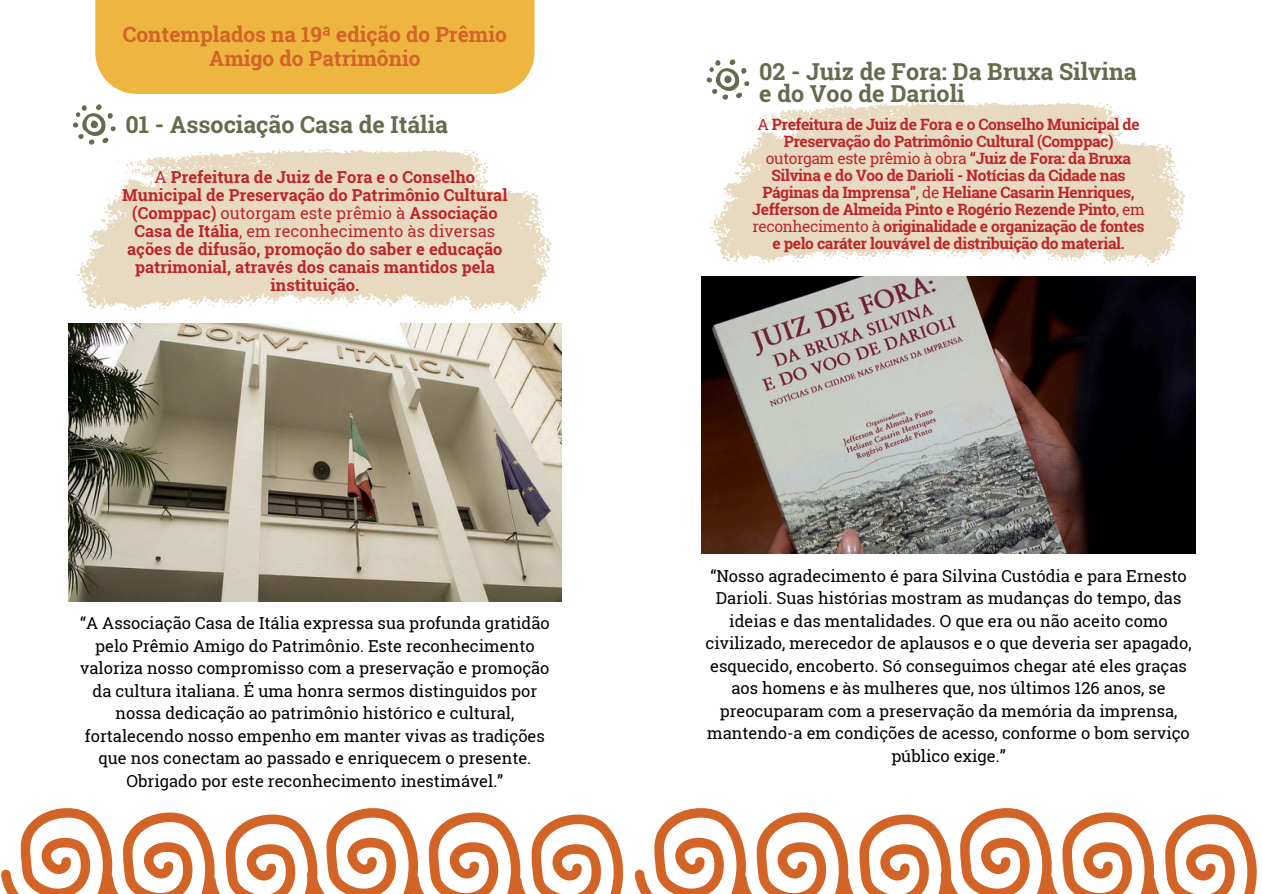
<style>
.page{position:relative;width:1263px;height:894px;background:#fff}
.page>*{position:absolute;margin:0;border:0;box-sizing:border-box;transform-origin:0 0}
.t1{font:700 23.4px/22.5px "Roboto Slab";color:#666b4e}
.t2{font:700 21px/23.7px "Roboto Slab";color:#d16426;text-align:center}
.t3{font:16.5px/22.5px "Roboto Slab";color:#000;text-align:center}
.t4{font:700 16.5px/18px "Roboto Slab";color:#bd2628;text-align:center}
.t5{font:700 15.6px/16.8px "Roboto Slab";letter-spacing:-.025em;color:#bd2628;text-align:center}
.s1{font-weight:400}
</style>
<div class="page">
<svg style="left:78px;top:149px;width:477px;height:175px;fill:#e8dac1"></svg>
<svg style="left:531px;top:193px;width:4px;height:3px"></svg>
<svg style="left:373px;top:297px;width:7px;height:8px"></svg>
<svg style="left:414px;top:304px;width:15px;height:4px"></svg>
<svg style="left:310px;top:299px;width:11px;height:5px"></svg>
<svg style="left:507px;top:303px;width:8px;height:10px"></svg>
<svg style="left:159px;top:304px;width:6px;height:5px"></svg>
<svg style="left:108px;top:195px;width:9px;height:6px"></svg>
<svg style="left:205px;top:298px;width:9px;height:8px"></svg>
<svg style="left:125px;top:308px;width:6px;height:3px"></svg>
<svg style="left:540px;top:260px;width:9px;height:9px"></svg>
<svg style="left:450px;top:299px;width:4px;height:7px"></svg>
<svg style="left:388px;top:300px;width:4px;height:6px"></svg>
<svg style="left:244px;top:303px;width:7px;height:3px"></svg>
<svg style="left:172px;top:302px;width:8px;height:4px"></svg>
<svg style="left:76px;top:270px;width:7px;height:13px"></svg>
<svg style="left:259px;top:300px;width:8px;height:4px"></svg>
<svg style="left:221px;top:301px;width:16px;height:7px"></svg>
<svg style="left:465px;top:149px;width:23px;height:32px"></svg>
<svg style="left:539px;top:219px;width:5px;height:12px"></svg>
<svg style="left:97px;top:207px;width:15px;height:21px"></svg>
<svg style="left:292px;top:296px;width:10px;height:7px"></svg>
<svg style="left:538px;top:278px;width:7px;height:19px"></svg>
<svg style="left:199px;top:152px;width:12px;height:2px"></svg>
<svg style="left:174px;top:156px;width:8px;height:3px"></svg>
<svg style="left:89px;top:239px;width:9px;height:9px"></svg>
<svg style="left:112px;top:158px;width:48px;height:28px"></svg>
<img style="left:69px;top:324px;width:492px;height:277px">
<div style="left:95px;top:0;width:439px;height:94px;background:#eeb640"></div>
<svg style="left:707px;top:59px;width:42px;height:30px"></svg>
<svg style="left:1px;top:808px;width:1256px;height:85px"></svg>
<img style="left:702px;top:276px;width:493px;height:277px">
<svg style="left:712px;top:89px;width:477px;height:190px;fill:#e8dac1"></svg>
<svg style="left:1165px;top:145px;width:3px;height:4px"></svg>
<svg style="left:1006px;top:249px;width:8px;height:9px"></svg>
<svg style="left:1048px;top:256px;width:15px;height:5px"></svg>
<svg style="left:943px;top:251px;width:12px;height:6px"></svg>
<svg style="left:899px;top:254px;width:9px;height:3px"></svg>
<svg style="left:1141px;top:256px;width:8px;height:10px"></svg>
<svg style="left:792px;top:256px;width:7px;height:6px"></svg>
<svg style="left:742px;top:147px;width:8px;height:6px"></svg>
<svg style="left:839px;top:251px;width:9px;height:8px"></svg>
<svg style="left:823px;top:256px;width:9px;height:4px"></svg>
<svg style="left:759px;top:260px;width:6px;height:3px"></svg>
<svg style="left:1173px;top:213px;width:10px;height:9px"></svg>
<svg style="left:1084px;top:252px;width:4px;height:7px"></svg>
<svg style="left:1021px;top:253px;width:4px;height:6px"></svg>
<svg style="left:878px;top:256px;width:7px;height:2px"></svg>
<svg style="left:806px;top:255px;width:7px;height:3px"></svg>
<svg style="left:710px;top:223px;width:7px;height:12px"></svg>
<svg style="left:855px;top:253px;width:15px;height:7px"></svg>
<svg style="left:1098px;top:102px;width:24px;height:31px"></svg>
<svg style="left:1173px;top:172px;width:5px;height:12px"></svg>
<svg style="left:731px;top:160px;width:14px;height:21px"></svg>
<svg style="left:925px;top:249px;width:11px;height:7px"></svg>
<svg style="left:1172px;top:231px;width:7px;height:19px"></svg>
<svg style="left:832px;top:105px;width:12px;height:1px"></svg>
<svg style="left:808px;top:108px;width:8px;height:4px"></svg>
<svg style="left:722px;top:192px;width:10px;height:9px"></svg>
<svg style="left:746px;top:110px;width:48px;height:28px"></svg>
<svg style="left:73px;top:104px;width:42px;height:41px"></svg>
<p class="t2" style="left:123px;top:22px;width:386px">Contemplados na 19ª edição do Prêmio<br>Amigo do Patrimônio</p>
<h2 class="t1" style="left:126px;top:113px;width:324px">01 - Associação Casa de Itália</h2>
<p class="t4" style="left:122px;top:167px;width:387px"><span class="s1">A</span> Prefeitura de Juiz de Fora e o Conselho Municipal de Preservação do Patrimônio Cultural (Comppac) <span class="s1">outorgam este prêmio à</span> Associação Casa de Itália<span class="s1">, em reconhecimento às diversas </span>ações de difusão, promoção do saber e educação patrimonial, através dos canais mantidos pela instituição.</p>
<h1 class="t3" style="left:80px;top:611px;width:471px">“A Associação Casa de Itália expressa sua profunda gratidão pelo Prêmio Amigo do Patrimônio. Este reconhecimento valoriza nosso compromisso com a preservação e promoção da cultura italiana. É uma honra sermos distinguidos por nossa dedicação ao patrimônio histórico e cultural, fortalecendo nosso empenho em manter vivas as tradições que nos conectam ao passado e enriquecem o presente.<br>Obrigado por este reconhecimento inestimável.”</h1>
<h1 class="t1" style="left:759px;top:59px;width:379px">02 - Juiz de Fora: Da Bruxa Silvina e do Voo de Darioli</h1>
<p class="t5" style="left:752px;top:116px;width:394px"><span class="s1">A</span> Prefeitura de Juiz de Fora e o Conselho Municipal de Preservação do Patrimônio Cultural (Comppac) <span class="s1">outorgam este prêmio à obra</span> “Juiz de Fora: da Bruxa Silvina e do Voo de Darioli - Notícias da Cidade nas Páginas da Imprensa”<span class="s1">, de</span> Heliane Casarin Henriques, Jefferson de Almeida Pinto e Rogério Rezende Pinto<span class="s1">, em reconhecimento à</span> originalidade e organização de fontes e pelo caráter louvável de distribuição do material.</p>
<p class="t3" style="left:705px;top:564px;width:488px">“Nosso agradecimento é para Silvina Custódia e para Ernesto Darioli. Suas histórias mostram as mudanças do tempo, das ideias e das mentalidades. O que era ou não aceito como civilizado, merecedor de aplausos e o que deveria ser apagado, esquecido, encoberto. Só conseguimos chegar até eles graças aos homens e às mulheres que, nos últimos 126 anos, se preocuparam com a preservação da memória da imprensa, mantendo-a em condições de acesso, conforme o bom serviço público exige.”</p>
</div>
